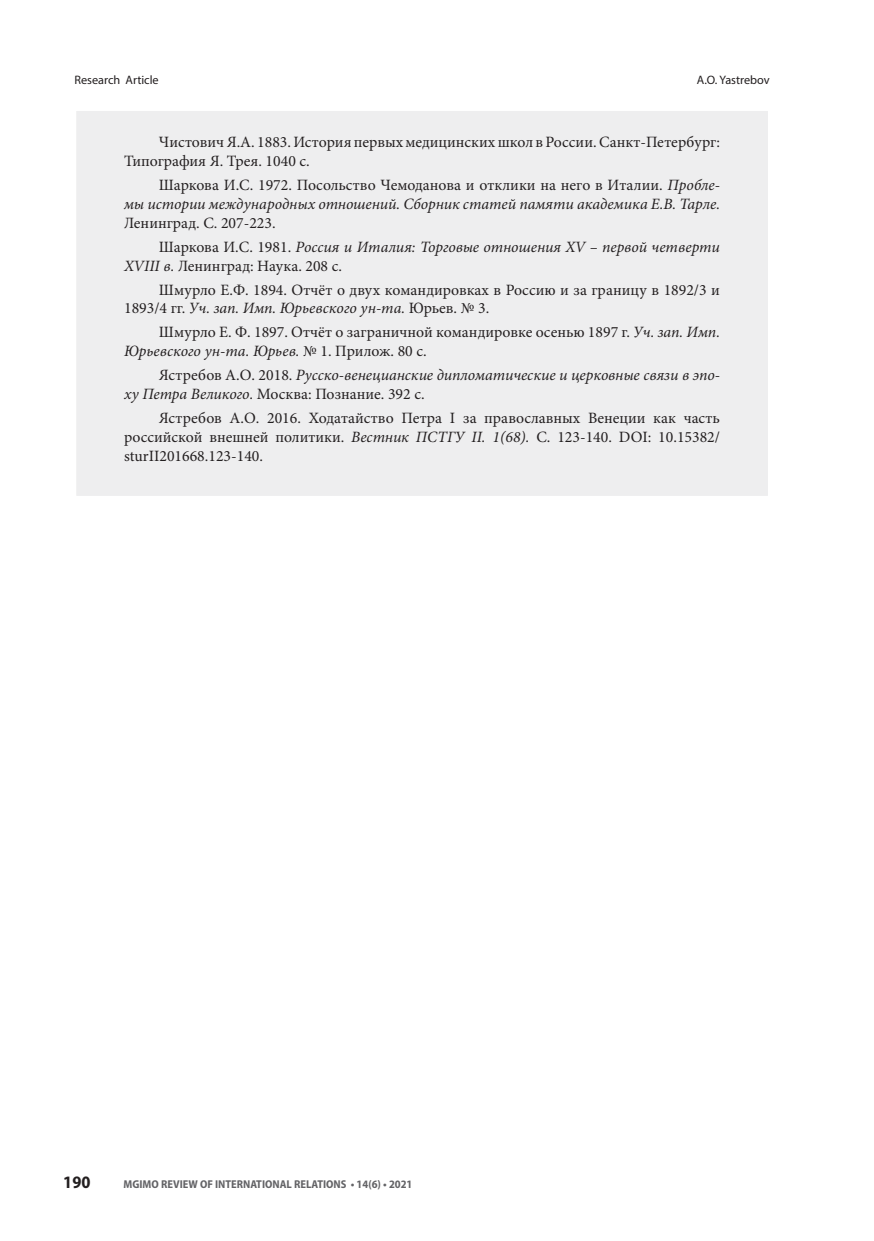
<style>
.page{position:relative;width:874px;height:1241px;background:#fff}
.page>*{position:absolute;margin:0;border:0;box-sizing:border-box;transform-origin:0 0}
.t1{font:700 semi-condensed 17.5px "Myriad Pro";color:#231f20}
.t2{font:15.75px/18.9px "Minion Pro";color:#231f20}
.t3{font:italic 15.75px/18.9px "Minion Pro";color:#231f20}
.t4{font:12.25px "Myriad Pro";color:#231f20}
.t5{font:700 semi-condensed 11.38px "Myriad Pro";color:#636366}
.s1{font-style:italic}
.s2{font-style:normal}
</style>
<div class="page">
<div style="left:74px;top:109px;width:695px;height:388px;background:#eeeeef;border:2px solid #fff"></div>
<p class="t4" style="left:74px;top:72px;width:86px">Research Article</p>
<p class="t4" style="left:696px;top:72px;width:74px">A.O. Yastrebov</p>
<p class="t2" style="left:124px;top:133px;width:597px;text-indent:35px">Чистович Я.А. 1883. История первых медицинских школ в России. Санкт-Петербург:<br>Типография Я. Трея. 1040 с.</p>
<p class="t2" style="left:124px;top:176px;width:597px;text-align:justify;text-indent:35px">Шаркова И.С. 1972. Посольство Чемоданова и отклики на него в Италии. <span class="s1">Пробле&shy;мы истории международных отношений. Сборник статей памяти академика Е.В. Тарле.<br></span>Ленинград. С. 207-223.</p>
<p class="t3" style="left:124px;top:237px;width:597px;text-indent:35px"><span class="s2">Шаркова И.С. 1981.</span> Россия и Италия: Торговые отношения XV – первой четверти<br>XVIII в. <span class="s2">Ленинград: Наука. 208 с.</span></p>
<p class="t2" style="left:124px;top:280px;width:597px;text-indent:35px">Шмурло Е.Ф. 1894. Отчёт о двух командировках в Россию и за границу в 1892/3 и<br>1893/4 гг. <span class="s1">Уч. зап. Имп. Юрьевского ун-та.</span> Юрьев. № 3.</p>
<p class="t2" style="left:124px;top:323px;width:597px;text-indent:35px">Шмурло Е. Ф. 1897. Отчёт о заграничной командировке осенью 1897 г. <span class="s1">Уч. зап. Имп.<br>Юрьевского ун-та. Юрьев.</span> № 1. Прилож. 80 с.</p>
<p class="t3" style="left:124px;top:365px;width:597px;text-indent:35px"><span class="s2">Ястребов А.О. 2018.</span> Русско-венецианские дипломатические и церковные связи в эпо&shy;ху Петра Великого. <span class="s2">Москва: Познание. 392 с.</span></p>
<p class="t2" style="left:124px;top:409px;width:597px;text-align:justify;text-indent:35px">Ястребов А.О. 2016. Ходатайство Петра I за православных Венеции как часть российской внешней политики. <span class="s1">Вестник ПСТГУ II. 1(68).</span> С. 123-140. DOI: 10.15382/ sturII201668.123-140.</p>
<p class="t1" style="left:63px;top:1170px;width:29px">190</p>
<p class="t5" style="left:123px;top:1176px;width:290px">MGIMO REVIEW OF INTERNATIONAL RELATIONS • 14(6) • 2021</p>
</div>
